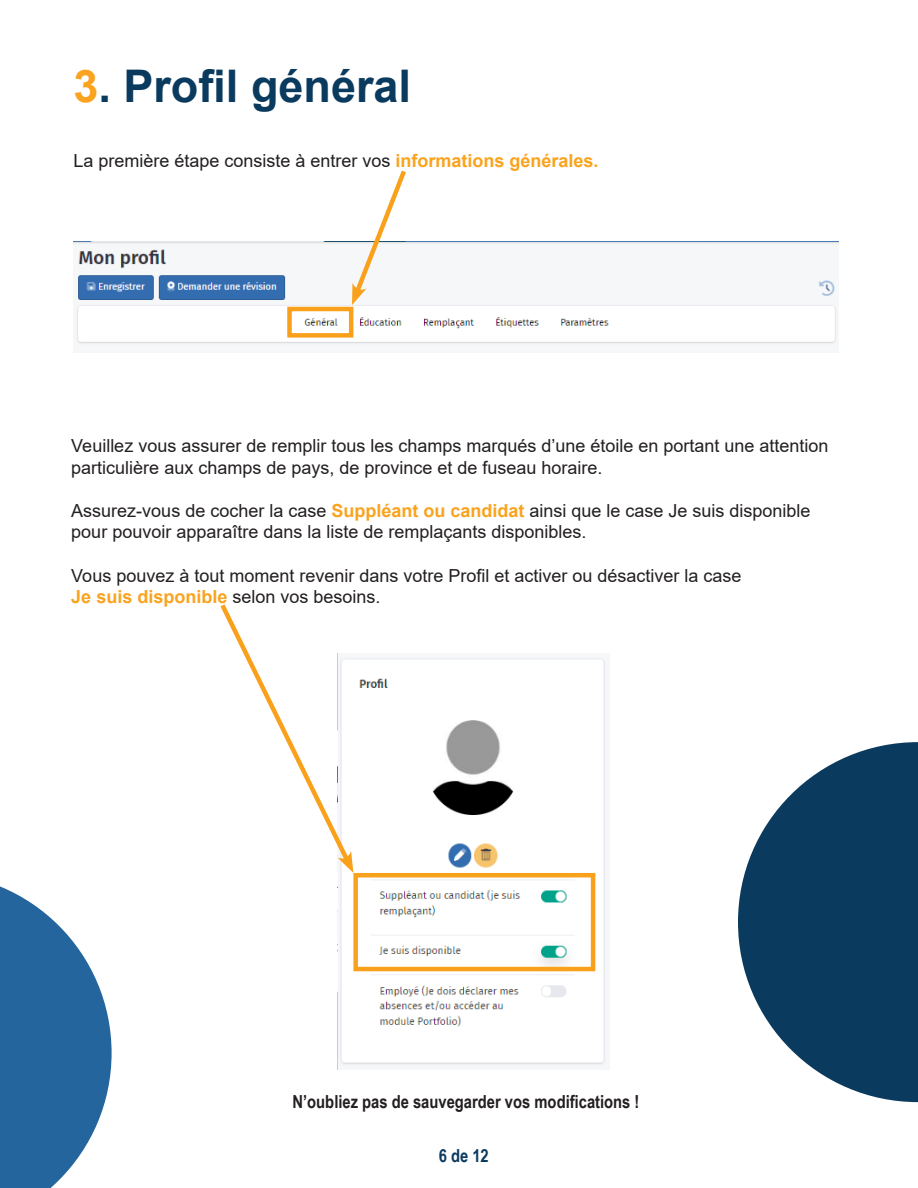
<style>
.page{position:relative;width:918px;height:1188px;background:#fff}
.page>*{position:absolute;margin:0;border:0;box-sizing:border-box;transform-origin:0 0}
.t1{font:700 45px "Arial";color:#0a3a5e}
.t2{font:18px/21.6px "Arial";color:#231f20}
.t3{font:700 18px "Arial Narrow";color:#231f20}
.t4{font:700 18px "Arial";color:#f9a31e}
.t5{font:700 18px "Arial Narrow";color:#0a3a5e}
.s1{color:#f9a31e}
.s2{color:#083b5d}
.s3{font-weight:700;color:#f9a31e}
.s4{font-weight:400;color:#231f20}
</style>
<div class="page">
<img style="left:73px;top:241px;width:766px;height:104px">
<div style="left:287px;top:307px;width:66px;height:31px;border:4px solid #faa11b"></div>
<svg style="left:351px;top:170px;width:59px;height:135px"></svg>
<img style="left:339px;top:658px;width:267px;height:408px">
<div style="left:353px;top:873px;width:242px;height:98px;border:4px solid #faa11b"></div>
<svg style="left:220px;top:604px;width:134px;height:269px"></svg>
<svg style="left:738px;top:742px;width:180px;height:360px;fill:#0a3a5e"></svg>
<svg style="left:0;top:886px;width:112px;height:302px"></svg>
<p class="t1" style="left:73px;top:54px;width:339px"><span class="s1">3</span><span class="s2">.</span> Profil général</p>
<p class="t2" style="left:73px;top:149px;width:527px">La première étape consiste à entrer vos <span class="s3">informations générales.</span></p>
<p class="t2" style="left:71px;top:435px;width:759px">Veuillez vous assurer de remplir tous les champs marqués d’une étoile en portant une attention particulière aux champs de pays, de province et de fuseau horaire.</p>
<p class="t2" style="left:71px;top:500px;width:741px">Assurez-vous de cocher la case <span class="s3">Suppléant ou candidat</span> ainsi que le case Je suis disponible pour pouvoir apparaître dans la liste de remplaçants disponibles.</p>
<p class="t2" style="left:71px;top:564px;width:672px">Vous pouvez à tout moment revenir dans votre Profil et activer ou désactiver la case</p>
<p class="t4" style="left:71px;top:584px;width:311px">Je suis disponible <span class="s4">selon vos besoins.</span></p>
<p class="t3" style="left:293px;top:1088px;width:348px">N’oubliez pas de sauvegarder vos modifications !</p>
<p class="t5" style="left:439px;top:1142px;width:52px">6 de 12</p>
</div>
